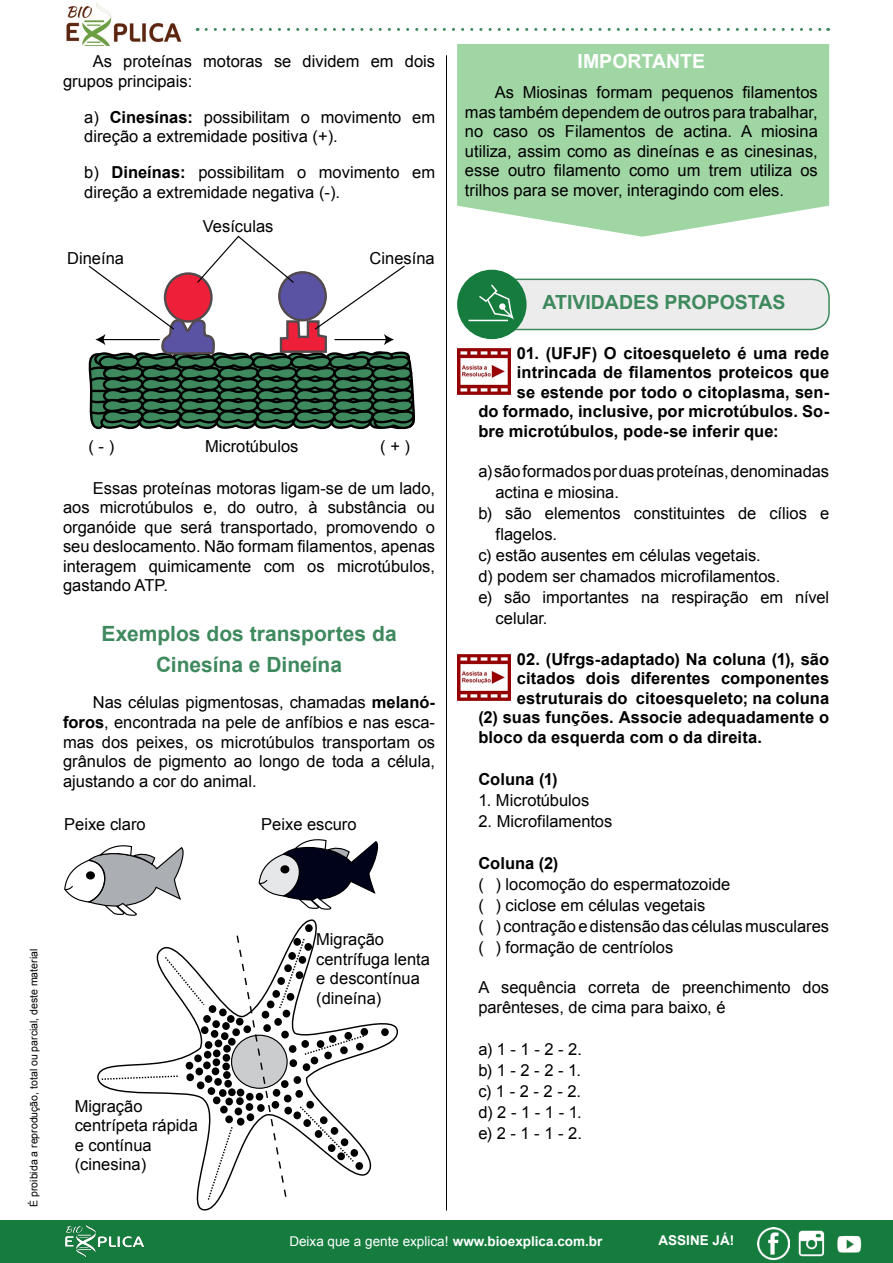
<style>
.page{position:relative;width:893px;height:1263px;background:#fff}
.page>*{position:absolute;margin:0;border:0;box-sizing:border-box;transform-origin:0 0}
.t1{font:700 21px/31.5px "Arial";color:#3f895e;text-align:center}
.t2{font:700 19.5px "Arial";color:#3f895e}
.t3{font:700 19.5px "Arial";color:#fff}
.t4{font:16.5px/19.5px "Arial";color:#000}
.t5{font:700 16.5px "Arial";letter-spacing:.005em;color:#000}
.t6{font:13.5px "Arial";color:#fff}
.t7{font:700 13.5px "Arial";color:#fff}
.t8{font:10.5px "Arial";color:#000}
.s1{font-weight:700}
</style>
<div class="page">
<img style="left:66px;top:3px;width:116px;height:43px">
<div style="left:0;top:1220px;width:893px;height:43px;background:#167c3e"></div>
<img style="left:758px;top:1227px;width:32px;height:32px">
<img style="left:798px;top:1230px;width:27px;height:27px">
<img style="left:837px;top:1235px;width:25px;height:18px">
<svg style="left:206px;top:28px;width:623px;height:3px"></svg>
<img style="left:65px;top:1224px;width:80px;height:32px">
<hr style="left:446px;top:55px;width:1px;height:1155px;background:#000">
<div style="left:489px;top:279px;width:340px;height:50px;background:#ececec;border-radius:18px"></div>
<div style="left:489px;top:279px;width:341px;height:51px;border:2px solid #3f895e;border-radius:18px"></div>
<div style="left:457px;top:270px;width:70px;height:69px;background:#167c3e;border-radius:50%"></div>
<hr style="left:468px;top:320px;width:40px;height:1px;background:#fff">
<svg style="left:478px;top:284px;width:36px;height:38px"></svg>
<img style="left:457px;top:348px;width:53px;height:47px">
<img style="left:457px;top:654px;width:53px;height:47px">
<svg style="left:89px;top:236px;width:326px;height:193px"></svg>
<svg style="left:64px;top:839px;width:315px;height:77px"></svg>
<svg style="left:97px;top:919px;width:301px;height:291px"></svg>
<div style="left:305px;top:924px;width:8px;height:8px;background:#000;border-radius:50%"></div>
<div style="left:381px;top:1028px;width:8px;height:8px;background:#000;border-radius:50%"></div>
<svg style="left:100px;top:936px;width:266px;height:265px"></svg>
<svg style="left:457px;top:44px;width:372px;height:193px;background:#a7d9ab"></svg>
<p class="t8" style="left:27px;top:1207px;width:259px;rotate:-90deg">É proibida a reprodução, total ou parcial, deste material</p>
<p class="t4" style="left:63px;top:52px;width:374px;text-indent:30px">As proteínas motoras se dividem em dois grupos principais:</p>
<p class="t4" style="left:84px;top:107px;width:352px">a) <span class="s1">Cinesínas:</span> possibilitam o movimento em direção a extremidade positiva (+).</p>
<p class="t4" style="left:84px;top:163px;width:352px">b) <span class="s1">Dineínas:</span> possibilitam o movimento em direção a extremidade negativa (-).</p>
<p class="t4" style="left:203px;top:216px;width:72px">Vesículas</p>
<p class="t4" style="left:67px;top:249px;width:58px">Dineína</p>
<p class="t4" style="left:370px;top:249px;width:67px">Cinesína</p>
<p class="t4" style="left:205px;top:436px;width:95px">Microtúbulos</p>
<p class="t4" style="left:89px;top:436px;width:27px">( - )</p>
<p class="t4" style="left:380px;top:436px;width:31px">( + )</p>
<p class="t4" style="left:63px;top:479px;width:374px;text-align:justify;text-indent:30px">Essas proteínas motoras ligam-se de um lado, aos microtúbulos e, do outro, à substância ou organóide que será transportado, promovendo o seu deslocamento. Não formam filamentos, apenas interagem quimicamente com os microtúbulos, gastando ATP.</p>
<p class="t1" style="left:101px;top:618px;width:297px">Exemplos dos transportes da<br>Cinesína e Dineína</p>
<p class="t4" style="left:63px;top:693px;width:374px;text-align:justify;text-indent:30px">Nas células pigmentosas, chamadas <span class="s1">melanó&shy;foros</span>, encontrada na pele de anfíbios e nas esca&shy;mas dos peixes, os microtúbulos transportam os grânulos de pigmento ao longo de toda a célula, ajustando a cor do animal.</p>
<p class="t4" style="left:64px;top:814px;width:83px">Peixe claro</p>
<p class="t4" style="left:261px;top:814px;width:97px">Peixe escuro</p>
<p class="t4" style="left:75px;top:1096px;width:125px">Migração centrípeta rápida e contínua (cinesina)</p>
<p class="t4" style="left:316px;top:930px;width:115px">Migração centrífuga lenta e descontínua (dineína)</p>
<p class="t3" style="left:578px;top:49px;width:129px">IMPORTANTE</p>
<p class="t4" style="left:465px;top:83px;width:354px;text-align:justify;text-indent:30px">As Miosinas formam pequenos filamentos mas também dependem de outros para trabalhar, no caso os Filamentos de actina. A miosina utiliza, assim como as dineínas e as cinesinas, esse outro filamento como um trem utiliza os trilhos para se mover, interagindo com eles.</p>
<p class="t2" style="left:542px;top:290px;width:245px">ATIVIDADES PROPOSTAS</p>
<p class="t5" style="left:517px;top:342px;width:314px">01. (UFJF) O citoesqueleto é uma rede</p>
<p class="t5" style="left:517px;top:361px;width:314px">intrincada de filamentos proteicos que</p>
<p class="t5" style="left:517px;top:381px;width:314px">se estende por todo o citoplasma, sen-</p>
<p class="t5" style="left:478px;top:400px;width:352px">do formado, inclusive, por microtúbulos. So-</p>
<p class="t5" style="left:478px;top:420px;width:302px">bre microtúbulos, pode-se inferir que:</p>
<p class="t4" style="left:478px;top:462px;width:352px">a) são formados por duas proteínas, denominadas</p>
<p class="t4" style="left:495px;top:483px;width:125px">actina e miosina.</p>
<p class="t4" style="left:478px;top:504px;width:352px">b) são elementos constituintes de cílios e</p>
<p class="t4" style="left:495px;top:525px;width:63px">flagelos.</p>
<p class="t4" style="left:478px;top:546px;width:284px">c) estão ausentes em células vegetais.</p>
<p class="t4" style="left:478px;top:567px;width:303px">d) podem ser chamados microfilamentos.</p>
<p class="t4" style="left:478px;top:588px;width:352px">e) são importantes na respiração em nível</p>
<p class="t4" style="left:495px;top:609px;width:54px">celular.</p>
<p class="t5" style="left:517px;top:648px;width:314px">02. (Ufrgs-adaptado) Na coluna (1), são</p>
<p class="t5" style="left:517px;top:667px;width:314px">citados dois diferentes componentes</p>
<p class="t5" style="left:517px;top:687px;width:314px">estruturais do citoesqueleto; na coluna</p>
<p class="t5" style="left:478px;top:706px;width:352px">(2) suas funções. Associe adequadamente o</p>
<p class="t5" style="left:478px;top:726px;width:285px">bloco da esquerda com o da direita.</p>
<p class="t5" style="left:478px;top:768px;width:81px">Coluna (1)</p>
<p class="t4" style="left:478px;top:790px;width:112px">1. Microtúbulos</p>
<p class="t4" style="left:478px;top:811px;width:135px">2. Microfilamentos</p>
<p class="t5" style="left:478px;top:852px;width:82px">Coluna (2)</p>
<p class="t4" style="left:478px;top:874px;width:352px;line-height:21px">( ) locomoção do espermatozoide<br>( ) ciclose em células vegetais<br>( ) contração e distensão das células musculares ( ) formação de centríolos</p>
<p class="t4" style="left:478px;top:978px;width:352px">A sequência correta de preenchimento dos parênteses, de cima para baixo, é</p>
<p class="t4" style="left:478px;top:1039px;width:105px;line-height:21px;text-align:justify">a) 1 - 1 - 2 - 2. b) 1 - 2 - 2 - 1. c) 1 - 2 - 2 - 2. d) 2 - 1 - 1 - 1. e) 2 - 1 - 1 - 2.</p>
<p class="t6" style="left:289px;top:1232px;width:315px">Deixa que a gente explica! <span class="s1">www.bioexplica.com.br</span></p>
<p class="t7" style="left:658px;top:1231px;width:77px">ASSINE JÁ!</p>
</div>
